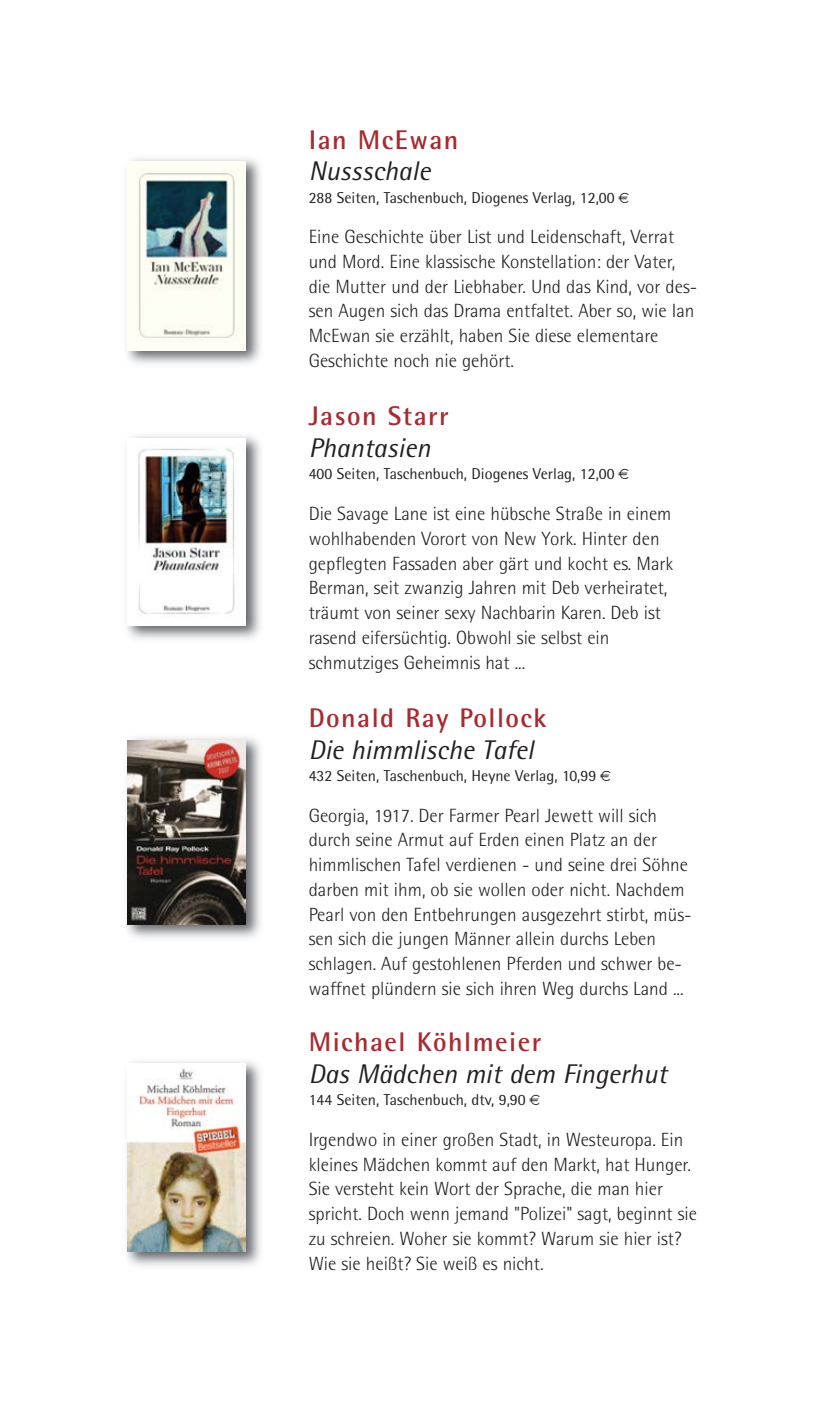
<style>
.page{position:relative;width:830px;height:1404px;background:#fff}
.page>*{position:absolute;margin:0;border:0;box-sizing:border-box;transform-origin:0 0}
.t1{font:italic 27px "Rotis Semi Sans";color:#231f20}
.t2{font:700 27px "Rotis Semi Sans";letter-spacing:.055em;color:#a72b30}
.t3{font:300 19.12px/24.8px "Rotis Semi Sans";color:#231f20}
.t4{font:15.75px "Rotis Semi Sans";color:#231f20}
</style>
<div class="page">
<img style="left:127px;top:435px;width:134px;height:204px">
<img style="left:128px;top:438px;width:117px;height:187px">
<img style="left:127px;top:158px;width:134px;height:206px">
<img style="left:128px;top:161px;width:118px;height:189px">
<img style="left:127px;top:737px;width:134px;height:201px">
<img style="left:128px;top:740px;width:118px;height:184px">
<img style="left:127px;top:1061px;width:134px;height:205px">
<img style="left:128px;top:1063px;width:118px;height:188px">
<h1 class="t2" style="left:308px;top:130px;width:151px">Ian McEwan</h1>
<h1 class="t1" style="left:308px;top:161px;width:123px">Nussschale</h1>
<p class="t4" style="left:308px;top:192px;width:307px">288 Seiten, Taschenbuch, Diogenes Verlag, 12,00</p>
<p class="t3" style="left:308px;top:226px;width:390px">Eine Geschichte über List und Leidenschaft, Verrat und Mord. Eine klassische Konstellation: der Vater, die Mutter und der Liebhaber. Und das Kind, vor des&shy;sen Augen sich das Drama entfaltet. Aber so, wie Ian McEwan sie erzählt, haben Sie diese elementare Geschichte noch nie gehört.</p>
<h1 class="t2" style="left:308px;top:407px;width:141px">Jason Starr</h1>
<h1 class="t1" style="left:308px;top:438px;width:123px">Phantasien</h1>
<p class="t4" style="left:308px;top:468px;width:307px">400 Seiten, Taschenbuch, Diogenes Verlag, 12,00</p>
<p class="t3" style="left:308px;top:503px;width:366px">Die Savage Lane ist eine hübsche Straße in einem wohlhabenden Vorort von New York. Hinter den gepflegten Fassaden aber gärt und kocht es. Mark Berman, seit zwanzig Jahren mit Deb verheiratet, träumt von seiner sexy Nachbarin Karen. Deb ist rasend eifersüchtig. Obwohl sie selbst ein schmutziges Geheimnis hat ...</p>
<h1 class="t2" style="left:308px;top:708px;width:239px">Donald Ray Pollock</h1>
<h1 class="t1" style="left:308px;top:740px;width:226px">Die himmlische Tafel</h1>
<p class="t4" style="left:308px;top:770px;width:289px">432 Seiten, Taschenbuch, Heyne Verlag, 10,99</p>
<p class="t3" style="left:308px;top:804px;width:384px">Georgia, 1917. Der Farmer Pearl Jewett will sich durch seine Armut auf Erden einen Platz an der himmlischen Tafel verdienen - und seine drei Söhne darben mit ihm, ob sie wollen oder nicht. Nachdem Pearl von den Entbehrungen ausgezehrt stirbt, müs&shy;sen sich die jungen Männer allein durchs Leben schlagen. Auf gestohlenen Pferden und schwer be&shy;waffnet plündern sie sich ihren Weg durchs Land ...</p>
<h1 class="t2" style="left:308px;top:1032px;width:234px">Michael Köhlmeier</h1>
<h1 class="t1" style="left:308px;top:1064px;width:359px">Das Mädchen mit dem Fingerhut</h1>
<p class="t4" style="left:308px;top:1094px;width:218px">144 Seiten, Taschenbuch, dtv, 9,90</p>
<p class="t3" style="left:308px;top:1128px;width:389px">Irgendwo in einer großen Stadt, in Westeuropa. Ein kleines Mädchen kommt auf den Markt, hat Hunger.<br>Sie versteht kein Wort der Sprache, die man hier spricht. Doch wenn jemand "Polizei" sagt, beginnt sie zu schreien. Woher sie kommt? Warum sie hier ist?<br>Wie sie heißt? Sie weiß es nicht.</p>
</div>
